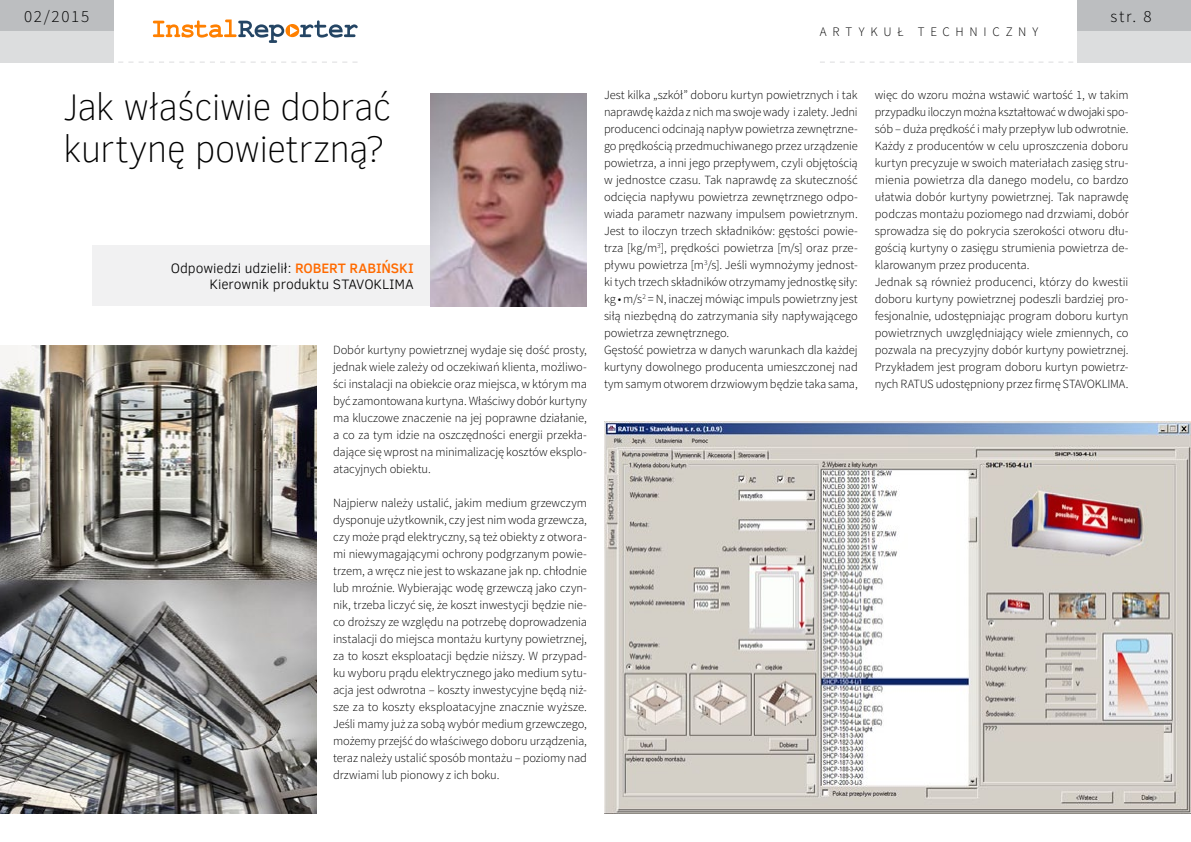
<style>
.page{position:relative;width:1191px;height:842px;background:#fff}
.page>*{position:absolute;margin:0;border:0;box-sizing:border-box;transform-origin:0 0}
.t1{font:100 38px/42px "Clear Sans";letter-spacing:-.025em;color:#000}
.t2{font:300 17px "Source Sans Pro";letter-spacing:.1em;color:#000}
.t3{font:300 14px/16px "Clear Sans";letter-spacing:-.005em;color:#000;text-align:right}
.t4{font:300 13px "Source Sans Pro";letter-spacing:.44em;color:#000}
.t5{font:300 12.5px/17px "Source Sans Pro";letter-spacing:-.005em;color:#000;text-align:justify}
.s1{font-weight:500;color:#ff6a00}
</style>
<div class="page">
<div style="left:1077px;top:0;width:114px;height:31px;background:#bcbec0"></div>
<div style="left:1077px;top:31px;width:114px;height:31px;background:#dcddde"></div>
<svg style="left:153px;top:20px;width:204px;height:23px"></svg>
<div style="left:0;top:0;width:113px;height:31px;background:#bcbec0"></div>
<div style="left:0;top:31px;width:113px;height:31px;background:#dcddde"></div>
<svg style="left:108px;top:62px;width:249px;height:1px"></svg>
<svg style="left:820px;top:62px;width:263px;height:1px"></svg>
<div style="left:92px;top:245px;width:339px;height:61px;background:#f1f1f2"></div>
<img style="left:431px;top:93px;width:156px;height:213px">
<img style="left:0;top:345px;width:316px;height:469px">
<img style="left:604px;top:422px;width:587px;height:391px">
<h2 class="t2" style="left:24px;top:6px;width:67px">02/2015</h2>
<h2 class="t2" style="left:1110px;top:6px;width:43px">str. 8</h2>
<p class="t4" style="left:820px;top:24px;width:220px">artykuł techniczny</p>
<h1 class="t1" style="left:63px;top:86px;width:330px">Jak właściwie dobrać kurtynę powietrzną?</h1>
<p class="t3" style="left:171px;top:260px;width:244px">Odpowiedzi udzielił: <span class="s1">ROBERT RABIŃSKI<br></span>Kierownik produktu STAVOKLIMA</p>
<p class="t5" style="left:333px;top:342px;width:255px">Dobór kurtyny powietrznej wydaje się dość prosty, jednak wiele zależy od oczekiwań klienta, możliwo&shy;ści instalacji na obiekcie oraz miejsca, w którym ma być zamontowana kurtyna. Właściwy dobór kurtyny ma kluczowe znaczenie na jej poprawne działanie, a co za tym idzie na oszczędności energii przekła&shy;dające się wprost na minimalizację kosztów eksplo&shy;atacyjnych obiektu.</p>
<p class="t5" style="left:333px;top:495px;width:255px">Najpierw należy ustalić, jakim medium grzewczym dysponuje użytkownik, czy jest nim woda grzewcza, czy może prąd elektryczny, są też obiekty z otwora&shy;mi niewymagającymi ochrony podgrzanym powie&shy;trzem, a wręcz nie jest to wskazane jak np. chłodnie lub mroźnie. Wybierając wodę grzewczą jako czyn&shy;nik, trzeba liczyć się, że koszt inwestycji będzie nie&shy;co droższy ze względu na potrzebę doprowadzenia instalacji do miejsca montażu kurtyny powietrznej, za to koszt eksploatacji będzie niższy. W przypad&shy;ku wyboru prądu elektrycznego jako medium sytu&shy;acja jest odwrotna – koszty inwestycyjne będą niż&shy;sze za to koszty eksploatacyjne znacznie wyższe.<br>Jeśli mamy już za sobą wybór medium grzewczego, możemy przejść do właściwego doboru urządzenia, teraz należy ustalić sposób montażu – poziomy nad drzwiami lub pionowy z ich boku.</p>
<p class="t5" style="left:604px;top:87px;width:255px;text-align:left">Jest kilka „szkół” doboru kurtyn powietrznych i tak naprawdę każda z nich ma swoje wady i zalety. Jedni producenci odcinają napływ powietrza zewnętrzne&shy;go prędkością przedmuchiwanego przez urządzenie powietrza, a inni jego przepływem, czyli objętością w jednostce czasu. Tak naprawdę za skuteczność odcięcia napływu powietrza zewnętrznego odpo&shy;wiada parametr nazwany impulsem powietrznym.<br>Jest to iloczyn trzech składników: gęstości powie&shy;trza [kg/m<sup>3</sup>], prędkości powietrza [m/s] oraz prze&shy;pływu powietrza [m<sup>3</sup>/s]. Jeśli wymnożymy jednost&shy;ki tych trzech składników otrzymamy jednostkę siły: kg • m/s<sup>2</sup> = N, inaczej mówiąc impuls powietrzny jest siłą niezbędną do zatrzymania siły napływającego powietrza zewnętrznego.<br>Gęstość powietrza w danych warunkach dla każdej kurtyny dowolnego producenta umieszczonej nad tym samym otworem drzwiowym będzie taka sama,</p>
<p class="t5" style="left:874px;top:87px;width:255px;text-align:left">więc do wzoru można wstawić wartość 1, w takim przypadku iloczyn można kształtować w dwojaki spo&shy;sób – duża prędkość i mały przepływ lub odwrotnie.<br>Każdy z producentów w celu uproszczenia doboru kurtyn precyzuje w swoich materiałach zasięg stru&shy;mienia powietrza dla danego modelu, co bardzo ułatwia dobór kurtyny powietrznej. Tak naprawdę podczas montażu poziomego nad drzwiami, dobór sprowadza się do pokrycia szerokości otworu dłu&shy;gością kurtyny o zasięgu strumienia powietrza de&shy;klarowanym przez producenta.<br>Jednak są również producenci, którzy do kwestii doboru kurtyny powietrznej podeszli bardziej pro&shy;fesjonalnie, udostępniając program doboru kurtyn powietrznych uwzględniający wiele zmiennych, co pozwala na precyzyjny dobór kurtyny powietrznej.<br>Przykładem jest program doboru kurtyn powietrz&shy;nych RATUS udostępniony przez firmę STAVOKLIMA.</p>
</div>
